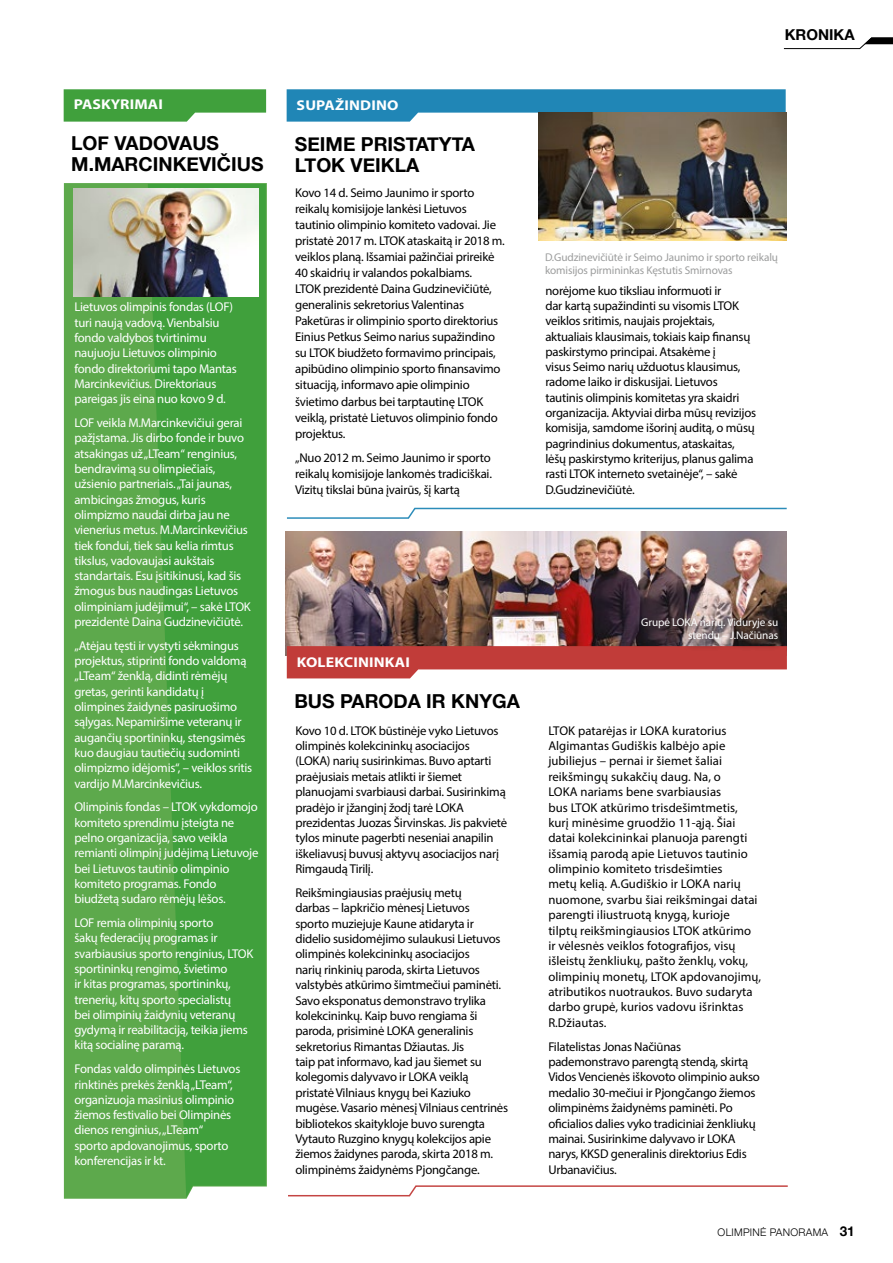
<style>
.page{position:relative;width:893px;height:1263px;background:#fff}
.page>*{position:absolute;margin:0;border:0;box-sizing:border-box;transform-origin:0 0}
.t1{font:700 19.2px/21px "Helvetica Neue";color:#000;text-align:center}
.t2{font:700 15px "Helvetica Neue";color:#000}
.t3{font:700 14.25px "Myriad Pro";letter-spacing:.01em;color:#fff;scale:1.11 1}
.t4{font:12.75px/15.5px "Myriad Pro";letter-spacing:-.02em;color:#000}
.t5{font:12.75px/15.3px "Myriad Pro";letter-spacing:-.02em;color:#fff}
.t6{font:12.75px/15.5px "Myriad Pro";letter-spacing:.005em;color:#000}
.t7{font:11.25px/13.5px "Myriad Pro";letter-spacing:-.01em;color:#9c9d9d}
.t8{font:11.25px/13.5px "Myriad Pro";letter-spacing:-.01em;color:#fff;text-align:right}
.t9{font:300 10.5px "Helvetica Neue";letter-spacing:.025em;color:#000}
.s1{font-weight:700;font-size:13.5px}
</style>
<div class="page">
<img style="left:286px;top:531px;width:501px;height:124px">
<svg style="left:783px;top:37px;width:110px;height:12px"></svg>
<svg style="left:288px;top:1185px;width:500px;height:12px"></svg>
<svg style="left:287px;top:646px;width:500px;height:32px"></svg>
<div style="left:64px;top:183px;width:203px;height:1016px;background:#5da94c"></div>
<svg style="left:148px;top:184px;width:118px;height:1014px;background:#47a240"></svg>
<svg style="left:64px;top:89px;width:202px;height:33px;background:#57ab53"></svg>
<img style="left:73px;top:188px;width:185px;height:108px">
<svg style="left:287px;top:89px;width:499px;height:33px;background:#3591bd"></svg>
<svg style="left:287px;top:507px;width:500px;height:12px"></svg>
<img style="left:538px;top:112px;width:249px;height:128px">
<div style="left:634px;top:615px;width:151px;height:36px;background:#000;opacity:.75"></div>
<p class="t3" style="left:74px;top:95px;width:82px">PASKYRIMAI</p>
<h1 class="t1" style="left:71px;top:133px;width:14px">LOF</h1>
<h1 class="t1" style="left:71px;top:133px;width:194px">VADOVAUS<br>M.MARCINKEVIČIUS</h1>
<p class="t5" style="left:74px;top:299px;width:164px">Lietuvos olimpinis fondas (LOF) turi naują vadovą. Vienbalsiu fondo valdybos tvirtinimu naujuoju Lietuvos olimpinio fondo direktoriumi tapo Mantas<br>Marcinkevičius. Direktoriaus pareigas jis eina nuo kovo 9 d.</p>
<p class="t5" style="left:74px;top:415px;width:178px">LOF veikla M.Marcinkevičiui gerai pažįstama. Jis dirbo fonde ir buvo atsakingas už „LTeam“ renginius, bendravimą su olimpiečiais, užsienio partneriais. „Tai jaunas, ambicingas žmogus, kuris olimpizmo naudai dirba jau ne vienerius metus. M.Marcinkevičius tiek fondui, tiek sau kelia rimtus tikslus, vadovaujasi aukštais standartais. Esu įsitikinusi, kad šis žmogus bus naudingas Lietuvos olimpiniam judėjimui“, – sakė LTOK prezidentė Daina Gudzinevičiūtė.</p>
<p class="t5" style="left:74px;top:638px;width:179px">„Atėjau tęsti ir vystyti sėkmingus projektus, stiprinti fondo valdomą „LTeam“ ženklą, didinti rėmėjų gretas, gerinti kandidatų į olimpines žaidynes pasiruošimo sąlygas. Nepamiršime veteranų ir augančių sportininkų, stengsimės kuo daugiau tautiečių sudominti olimpizmo idėjomis“, – veiklos sritis vardijo M.Marcinkevičius.</p>
<p class="t5" style="left:74px;top:799px;width:186px">Olimpinis fondas – LTOK vykdomojo komiteto sprendimu įsteigta ne pelno organizacija, savo veikla remianti olimpinį judėjimą Lietuvoje bei Lietuvos tautinio olimpinio komiteto programas. Fondo biudžetą sudaro rėmėjų lėšos.</p>
<p class="t5" style="left:74px;top:915px;width:180px">LOF remia olimpinių sporto<br>šakų federacijų programas ir svarbiausius sporto renginius, LTOK sportininkų rengimo, švietimo<br>ir kitas programas, sportininkų, trenerių, kitų sporto specialistų<br>bei olimpinių žaidynių veteranų gydymą ir reabilitaciją, teikia jiems kitą socialinę paramą.</p>
<p class="t5" style="left:74px;top:1061px;width:167px">Fondas valdo olimpinės Lietuvos rinktinės prekės ženklą „LTeam“, organizuoja masinius olimpinio žiemos festivalio bei Olimpinės dienos renginius, „LTeam“<br>sporto apdovanojimus, sporto konferencijas ir kt.</p>
<p class="t3" style="left:297px;top:96px;width:10px">SUPAŽINDINO</p>
<h1 class="t1" style="left:295px;top:134px;width:181px;text-align:left">SEIME PRISTATYTA<br>LTOK</h1>
<h1 class="t1" style="left:351px;top:155px;width:70px">VEIKLA</h1>
<p class="t4" style="left:295px;top:184px;width:211px;line-height:16px">Kovo 14 d. Seimo Jaunimo ir sporto reikalų komisijoje lankėsi Lietuvos tautinio olimpinio komiteto vadovai. Jie pristatė 2017 m. LTOK ataskaitą ir 2018 m. veiklos planą. Išsamiai pažinčiai prireikė 40 skaidrių ir valandos pokalbiams.<br>LTOK prezidentė Daina Gudzinevičiūtė, generalinis sekretorius Valentinas Paketūras ir olimpinio sporto direktorius Einius Petkus Seimo narius supažindino su LTOK biudžeto formavimo principais, apibūdino olimpinio sporto finansavimo situaciją, informavo apie olimpinio švietimo darbus bei tarptautinę LTOK veiklą, pristatė Lietuvos olimpinio fondo projektus.</p>
<p class="t4" style="left:295px;top:450px;width:198px;line-height:16px;text-align:justify">„Nuo 2012 m. Seimo Jaunimo ir sporto reikalų komisijoje lankomės tradiciškai.<br>Vizitų tikslai būna įvairūs, šį kartą</p>
<p class="t2" style="left:785px;top:22px;width:60px">KRONIKA</p>
<p class="t7" style="left:545px;top:250px;width:235px">D.Gudzinevičiūtė ir Seimo Jaunimo ir sporto reikalų komisijos pirmininkas Kęstutis Smirnovas</p>
<p class="t4" style="left:545px;top:282px;width:212px">norėjome kuo tiksliau informuoti ir<br>dar kartą supažindinti su visomis LTOK veiklos sritimis, naujais projektais, aktualiais klausimais, tokiais kaip finansų paskirstymo principai. Atsakėme į<br>visus Seimo narių užduotus klausimus, radome laiko ir diskusijai. Lietuvos tautinis olimpinis komitetas yra skaidri organizacija. Aktyviai dirba mūsų revizijos komisija, samdome išorinį auditą, o mūsų pagrindinius dokumentus, ataskaitas, lėšų paskirstymo kriterijus, planus galima rasti LTOK interneto svetainėje“, – sakė D.Gudzinevičiūtė.</p>
<p class="t3" style="left:297px;top:653px;width:35px">KOLEKCININKAI</p>
<h1 class="t1" style="left:294px;top:691px;width:227px">BUS PARODA IR KNYGA</h1>
<p class="t4" style="left:295px;top:722px;width:213px">Kovo 10 d. LTOK būstinėje vyko Lietuvos olimpinės kolekcininkų asociacijos (LOKA) narių susirinkimas. Buvo aptarti praėjusiais metais atlikti ir šiemet planuojami svarbiausi darbai. Susirinkimą pradėjo ir įžanginį žodį tarė LOKA prezidentas Juozas Širvinskas. Jis pakvietė tylos minute pagerbti neseniai anapilin iškeliavusį buvusį aktyvų asociacijos narį Rimgaudą Tirilį.</p>
<p class="t4" style="left:295px;top:885px;width:214px">Reikšmingiausias praėjusių metų<br>darbas – lapkričio mėnesį Lietuvos<br>sporto muziejuje Kaune atidaryta ir didelio susidomėjimo sulaukusi Lietuvos olimpinės kolekcininkų asociacijos<br>narių rinkinių paroda, skirta Lietuvos valstybės atkūrimo šimtmečiui paminėti.<br>Savo eksponatus demonstravo trylika kolekcininkų. Kaip buvo rengiama ši paroda, prisiminė LOKA generalinis sekretorius Rimantas Džiautas. Jis<br>taip pat informavo, kad jau šiemet su kolegomis dalyvavo ir LOKA veiklą pristatė Vilniaus knygų bei Kaziuko mugėse. Vasario mėnesį Vilniaus centrinės bibliotekos skaitykloje buvo surengta Vytauto Ruzgino knygų kolekcijos apie žiemos žaidynes paroda, skirta 2018 m. olimpinėms žaidynėms Pjongčange.</p>
<p class="t8" style="left:641px;top:615px;width:138px">Grupė LOKA narių. Viduryje su stendu – J.Načiūnas</p>
<p class="t6" style="left:548px;top:722px;width:214px">LTOK patarėjas ir LOKA kuratorius Algimantas Gudiškis kalbėjo apie jubiliejus – pernai ir šiemet šaliai reikšmingų sukakčių daug. Na, o<br>LOKA nariams bene svarbiausias<br>bus LTOK atkūrimo trisdešimtmetis, kurį minėsime gruodžio 11-ąją. Šiai datai kolekcininkai planuoja parengti išsamią parodą apie Lietuvos tautinio olimpinio komiteto trisdešimties<br>metų kelią. A.Gudiškio ir LOKA narių nuomone, svarbu šiai reikšmingai datai parengti iliustruotą knygą, kurioje tilptų reikšmingiausios LTOK atkūrimo ir vėlesnės veiklos fotografijos, visų išleistų ženkliukų, pašto ženklų, vokų, olimpinių monetų, LTOK apdovanojimų, atributikos nuotraukos. Buvo sudaryta darbo grupė, kurios vadovu išrinktas R.Džiautas.</p>
<p class="t4" style="left:548px;top:1038px;width:213px">Filatelistas Jonas Načiūnas pademonstravo parengtą stendą, skirtą Vidos Vencienės iškovoto olimpinio aukso medalio 30-mečiui ir Pjongčango žiemos olimpinėms žaidynėms paminėti. Po oficialios dalies vyko tradiciniai ženkliukų mainai. Susirinkime dalyvavo ir LOKA narys, KKSD generalinis direktorius Edis Urbanavičius.</p>
<p class="t9" style="left:718px;top:1224px;width:139px">OLIMPINĖ PANORAMA <span class="s1">31</span></p>
</div>
